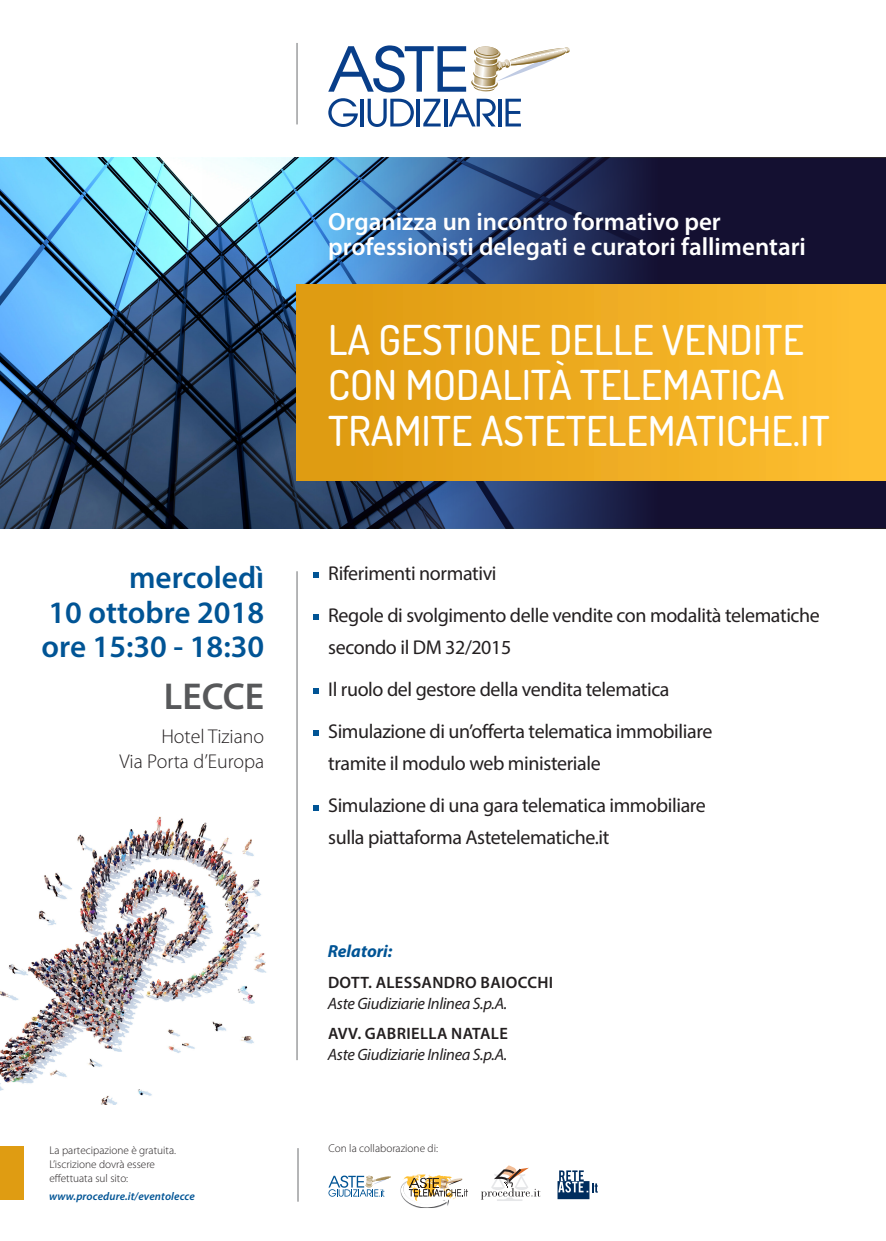
<style>
.page{position:relative;width:886px;height:1241px;background:#fff}
.page>*{position:absolute;margin:0;border:0;box-sizing:border-box;transform-origin:0 0}
.t1{font:500 41.25px/45.6px "Dosis";color:#fff}
.Default{font:600 37.5px "Myriad Pro";color:#57585a}
.t2{font:600 31.25px "Myriad Pro";color:#005495}
.t3{font:600 25px "Myriad Pro";color:#fff}
.Pa0{font:20px/31.6px "Myriad Pro";letter-spacing:-.02em;color:#231f20}
.Default-2{font:300 20px "Myriad Pro";color:#231f20}
.Pa0-2{font:italic 700 17.5px "Myriad Pro";color:#005495}
.Pa0-3{font:italic 16.5px "Myriad Pro";letter-spacing:-.02em;color:#231f20}
.Pa0-4{font:600 16.5px "Myriad Pro";letter-spacing:.02em;color:#231f20}
.Default-3{font:300 11.25px "Myriad Pro";color:#231f20}
.Pa0-5{font:italic 600 11.25px "Myriad Pro";letter-spacing:.01em;color:#005495}
</style>
<div class="page">
<hr style="left:297px;top:43px;width:1px;height:81px;background:#6c6d70">
<svg style="left:328px;top:98px;width:30px;height:29px"></svg>
<hr style="left:361px;top:99px;width:3px;height:27px;background:#083e89">
<svg style="left:368px;top:99px;width:46px;height:28px"></svg>
<hr style="left:417px;top:99px;width:3px;height:27px;background:#083e89">
<svg style="left:423px;top:99px;width:18px;height:27px"></svg>
<hr style="left:444px;top:99px;width:3px;height:27px;background:#083e89">
<svg style="left:448px;top:99px;width:48px;height:27px"></svg>
<hr style="left:498px;top:99px;width:4px;height:27px;background:#083e89">
<svg style="left:505px;top:99px;width:16px;height:27px"></svg>
<svg style="left:328px;top:45px;width:242px;height:47px"></svg>
<img style="left:0;top:157px;width:202px;height:371px">
<svg style="left:202px;top:157px;width:684px;height:371px;background:#30456b"></svg>
<div style="left:297px;top:285px;width:589px;height:195px;background:linear-gradient(to right,#dc980f,#ffc032)"></div>
<div style="left:0;top:1146px;width:23px;height:53px;background:#df9c12"></div>
<hr style="left:297px;top:571px;width:1px;height:488px;background:#6c6d70">
<img style="left:0;top:816px;width:267px;height:288px">
<hr style="left:298px;top:1147px;width:1px;height:54px;background:#6c6d70">
<svg style="left:328px;top:1175px;width:63px;height:21px"></svg>
<svg style="left:400px;top:1174px;width:68px;height:33px"></svg>
<svg style="left:557px;top:1170px;width:41px;height:28px"></svg>
<svg style="left:481px;top:1165px;width:60px;height:35px"></svg>
<svg style="left:313px;top:572px;width:5px;height:5px"></svg>
<svg style="left:313px;top:688px;width:5px;height:5px"></svg>
<svg style="left:313px;top:614px;width:5px;height:5px"></svg>
<svg style="left:313px;top:730px;width:5px;height:5px"></svg>
<svg style="left:313px;top:805px;width:5px;height:5px"></svg>
<p class="t2" style="left:129px;top:558px;width:137px">mercoledì</p>
<p class="t2" style="left:48px;top:592px;width:217px">10 ottobre 2018</p>
<p class="t2" style="left:42px;top:626px;width:224px">ore 15:30 - 18:30</p>
<p class="Default" style="left:164px;top:672px;width:102px">LECCE</p>
<p class="Default-2" style="left:161px;top:724px;width:104px">Hotel Tiziano</p>
<p class="Default-2" style="left:120px;top:749px;width:146px">Via Porta d’Europa</p>
<p class="Default-3" style="left:49px;top:1142px;width:128px">La partecipazione è gratuita.</p>
<p class="Default-3" style="left:49px;top:1157px;width:107px">L’iscrizione dovrà essere</p>
<p class="Default-3" style="left:49px;top:1171px;width:80px">effettuata sul sito:</p>
<p class="Pa0-5" style="left:49px;top:1189px;width:147px">www.procedure.it/eventolecce</p>
<p class="t3" style="left:328px;top:205px;width:394px">Organizza un incontro formativo per</p>
<p class="t3" style="left:328px;top:230px;width:479px">professionisti delegati e curatori fallimentari</p>
<p class="t1" style="left:328px;top:315px;width:477px">LA GESTIONE DELLE VENDITE<br>CON MODALITÀ TELEMATICA</p>
<p class="t1" style="left:328px;top:407px;width:503px">TRAMITE ASTETELEMATICHE.IT</p>
<p class="Pa0" style="left:328px;top:557px;width:170px">Riferimenti normativi</p>
<p class="Pa0" style="left:328px;top:599px;width:493px">Regole di svolgimento delle vendite con modalità telematiche secondo il DM 32/2015</p>
<p class="Pa0" style="left:328px;top:673px;width:343px">Il ruolo del gestore della vendita telematica</p>
<p class="Pa0" style="left:328px;top:715px;width:386px">Simulazione di un’offerta telematica immobiliare tramite il modulo web ministeriale</p>
<p class="Pa0" style="left:328px;top:789px;width:379px">Simulazione di una gara telematica immobiliare sulla piattaforma Astetelematiche.it</p>
<p class="Pa0-2" style="left:328px;top:939px;width:66px">Relatori:</p>
<p class="Pa0-4" style="left:328px;top:972px;width:227px">DOTT. ALESSANDRO BAIOCCHI</p>
<p class="Pa0-3" style="left:328px;top:993px;width:181px">Aste Giudiziarie Inlinea S.p.A.</p>
<p class="Pa0-4" style="left:328px;top:1023px;width:181px">AVV. GABRIELLA NATALE</p>
<p class="Pa0-3" style="left:328px;top:1044px;width:181px">Aste Giudiziarie Inlinea S.p.A.</p>
<p class="Default-3" style="left:328px;top:1141px;width:111px">Con la collaborazione di:</p>
</div>
